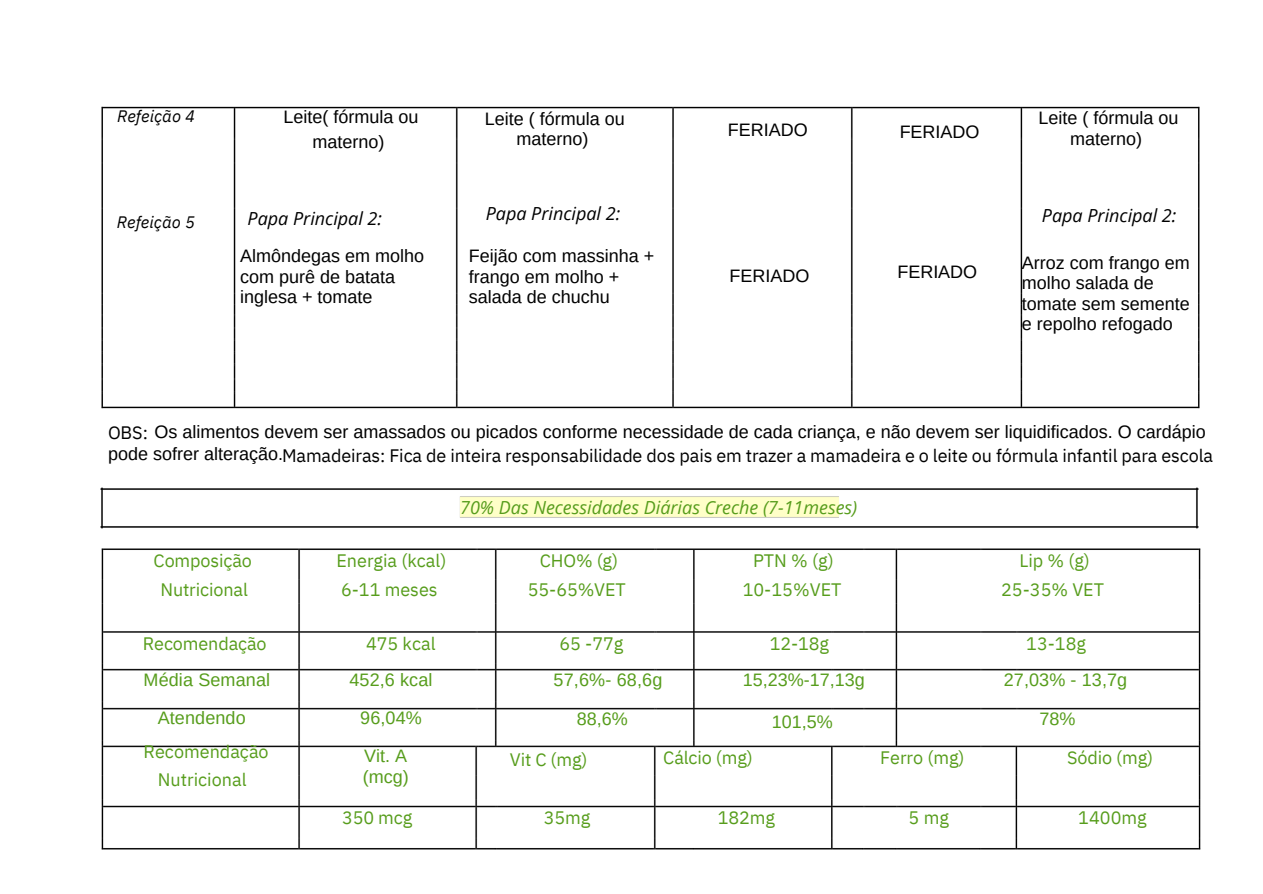
<style>
.page{position:relative;width:1263px;height:894px;background:#fff}
.page>*{position:absolute;margin:0;border:0;box-sizing:border-box;transform-origin:0 0}
.t1{font:18px/20.2px "Arimo";color:#000}
.t2{font:18px/29.2px "IBM Plex Sans";color:#579d1c;text-align:center}
.t3{font:18px "IBM Plex Sans";letter-spacing:-.005em;color:#000}
.t4{font:18px/38.2px "Arimo";letter-spacing:.005em;color:#579d1c;text-align:center}
.t5{font:italic 18px "Open Sans";color:#000}
.t6{font:italic 18px "Open Sans";color:#579d1c}
.t7{font:italic 16.5px "IBM Plex Sans";letter-spacing:.005em;color:#000}
.s1{font-family:"IBM Plex Sans"}
.s2{font-family:"Arimo"}
</style>
<div class="page">
<img style="left:100px;top:487px;width:1099px;height:42px">
<img style="left:101px;top:106px;width:1099px;height:303px">
<img style="left:101px;top:548px;width:1100px;height:302px">
<p class="t7" style="left:117px;top:105px;width:80px">Refeição 4</p>
<p class="t7" style="left:117px;top:211px;width:80px">Refeição 5</p>
<p class="t1" style="left:284px;top:104px;width:136px;line-height:24.8px;text-align:center">Leite( fórmula ou materno)</p>
<p class="t1" style="left:485px;top:108px;width:141px;text-align:center">Leite ( fórmula ou materno)</p>
<p class="t1" style="left:1038px;top:108px;width:141px;text-align:center">Leite ( fórmula ou materno)</p>
<p class="t1" style="left:728px;top:119px;width:81px">FERIADO</p>
<p class="t1" style="left:900px;top:121px;width:81px">FERIADO</p>
<p class="t5" style="left:248px;top:205px;width:136px">Papa Principal 2:</p>
<p class="t5" style="left:486px;top:201px;width:136px">Papa Principal 2:</p>
<p class="t1" style="left:240px;top:246px;width:186px">Almôndegas em molho com purê de batata inglesa + tomate</p>
<p class="t1" style="left:469px;top:246px;width:187px">Feijão com massinha + frango em molho + salada de chuchu</p>
<p class="t5" style="left:1042px;top:203px;width:136px">Papa Principal 2:</p>
<p class="t1" style="left:730px;top:265px;width:81px">FERIADO</p>
<p class="t1" style="left:897px;top:262px;width:81px">FERIADO</p>
<p class="t1" style="left:1022px;top:253px;width:169px">Arroz com frango em molho salada de tomate sem semente e repolho refogado</p>
<p class="t1" style="left:108px;top:421px;width:1099px"><span class="s1">OBS:</span> Os alimentos devem ser amassados ou picados conforme necessidade de cada criança, e não devem ser liquidificados. O cardápio</p>
<h1 class="t3" style="left:108px;top:443px;width:1107px"><span class="s2">pode sofrer alteração.</span>Mamadeiras: Fica de inteira responsabilidade dos pais em trazer a mamadeira e o leite ou fórmula infantil para escola</h1>
<p class="t2" style="left:336px;top:545px;width:111px;text-align:left">Energia (kcal)<br>6-11 meses</p>
<p class="t2" style="left:154px;top:545px;width:100px">Composição<br>Nutricional</p>
<p class="t2" style="left:143px;top:628px;width:125px">Recomendação</p>
<p class="t2" style="left:366px;top:628px;width:71px">475 kcal</p>
<p class="t4" style="left:144px;top:660px;width:128px">Média Semanal<br>Atendendo</p>
<h1 class="t2" style="left:144px;top:736px;width:127px;line-height:28.2px">Recomendação<br>Nutricional</h1>
<h1 class="t4" style="left:349px;top:660px;width:85px">452,6 kcal<br>96,04%</h1>
<p class="t4" style="left:363px;top:745px;width:47px;line-height:20.2px;text-align:left">Vit. A (mcg)</p>
<p class="t2" style="left:342px;top:802px;width:72px">350 mcg</p>
<p class="t6" style="left:460px;top:495px;width:399px">70% Das Necessidades Diárias Creche (7-11meses)</p>
<p class="t2" style="left:528px;top:545px;width:99px">CHO% (g)<br>55-65%VET</p>
<p class="t2" style="left:743px;top:545px;width:100px">PTN % (g)<br>10-15%VET</p>
<p class="t2" style="left:1001px;top:545px;width:104px">Lip % (g)<br>25-35% VET</p>
<p class="t2" style="left:559px;top:628px;width:66px">65 -77g</p>
<p class="t4" style="left:554px;top:660px;width:110px">57,6%- 68,6g</p>
<p class="t4" style="left:577px;top:699px;width:53px">88,6%</p>
<p class="t2" style="left:770px;top:628px;width:61px">12-18g</p>
<p class="t4" style="left:743px;top:660px;width:124px">15,23%-17,13g</p>
<p class="t2" style="left:1026px;top:628px;width:61px">13-18g</p>
<h1 class="t4" style="left:1004px;top:660px;width:125px">27,03% - 13,7g</h1>
<p class="t4" style="left:772px;top:702px;width:63px">101,5%</p>
<p class="t4" style="left:1039px;top:699px;width:38px">78%</p>
<p class="t2" style="left:510px;top:744px;width:79px">Vit C (mg)</p>
<p class="t2" style="left:544px;top:802px;width:48px">35mg</p>
<p class="t2" style="left:663px;top:742px;width:91px">Cálcio (mg)</p>
<p class="t2" style="left:718px;top:802px;width:59px">182mg</p>
<p class="t2" style="left:880px;top:742px;width:86px">Ferro (mg)</p>
<p class="t2" style="left:909px;top:802px;width:42px">5 mg</p>
<p class="t2" style="left:1067px;top:742px;width:88px">Sódio (mg)</p>
<p class="t2" style="left:1078px;top:802px;width:70px">1400mg</p>
</div>
